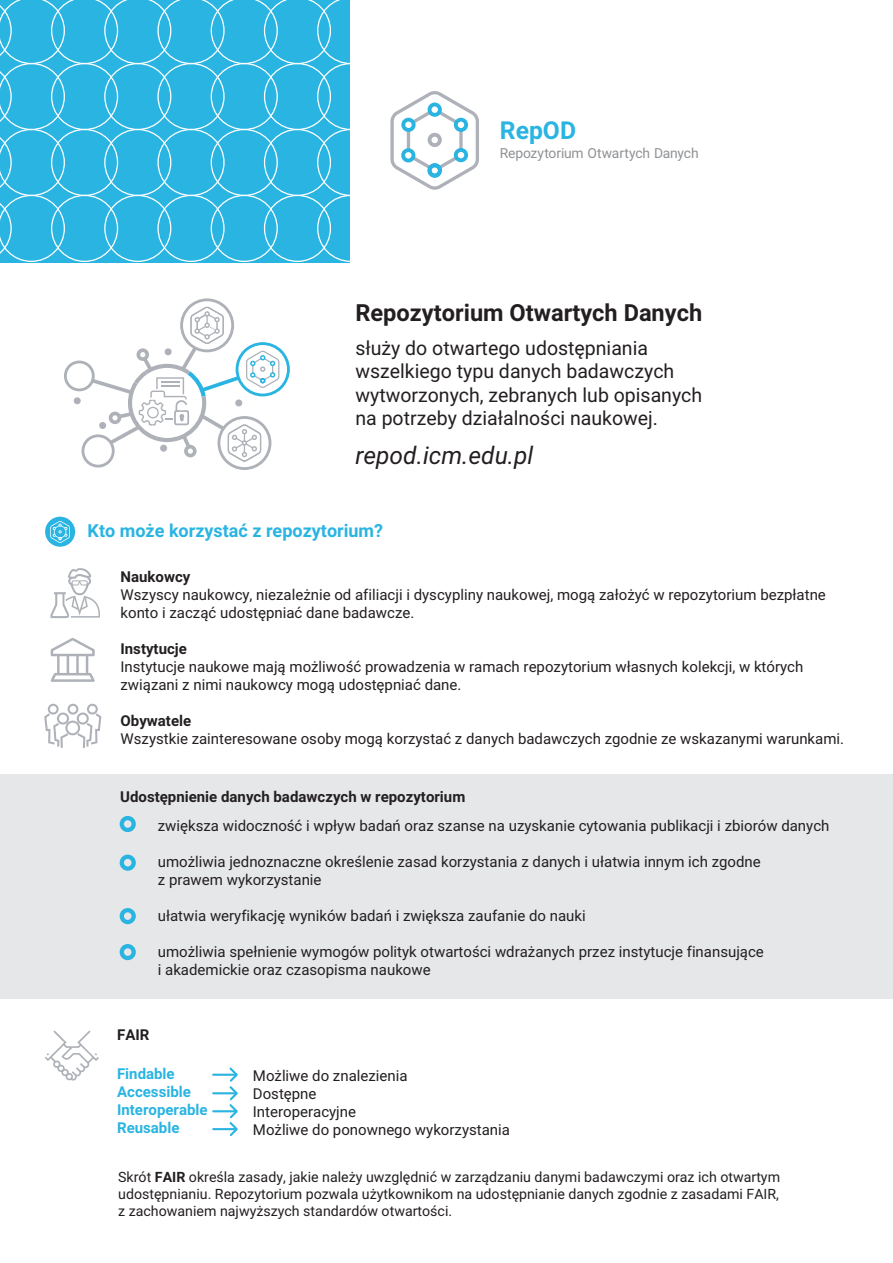
<style>
.page{position:relative;width:893px;height:1263px;background:#fff}
.page>*{position:absolute;margin:0;border:0;box-sizing:border-box;transform-origin:0 0}
.t1{font:700 24.75px "Roboto";color:#29b4e2}
.t2{font:italic 24.45px "Roboto";color:#231f20}
.t3{font:700 23.55px "Roboto";color:#231f20}
.t4{font:19.5px/23.4px "Roboto";color:#231f20}
.t5{font:700 18px "Roboto";color:#29b4e2}
.t6{font:15px/18px "Roboto";color:#231f20}
.t7{font:700 15px "Roboto";color:#231f20}
.t8{font:700 15px/18px "Roboto";color:#29b4e2}
.t9{font:14.25px/17.1px "Roboto";color:#231f20;text-align:justify}
.t10{font:13.8px "Roboto";letter-spacing:-.015em;color:#8f9194}
.s1{font-weight:700}
</style>
<div class="page">
<svg style="left:390px;top:91px;width:89px;height:99px"></svg>
<svg style="left:64px;top:298px;width:226px;height:172px"></svg>
<svg style="left:50px;top:568px;width:50px;height:50px"></svg>
<div style="left:45px;top:517px;width:30px;height:30px;background:#29b4e2;border-radius:50%"></div>
<svg style="left:50px;top:521px;width:20px;height:22px"></svg>
<svg style="left:50px;top:638px;width:45px;height:44px"></svg>
<svg style="left:44px;top:704px;width:57px;height:44px"></svg>
<div style="left:0;top:775px;width:893px;height:224px;background:#e6e7e9"></div>
<div style="left:120px;top:816px;width:16px;height:16px;border:4px solid #29b4e2;border-radius:50%"></div>
<div style="left:120px;top:854px;width:16px;height:17px;border:4px solid #29b4e2;border-radius:50%"></div>
<div style="left:120px;top:908px;width:16px;height:16px;border:4px solid #29b4e2;border-radius:50%"></div>
<div style="left:120px;top:944px;width:16px;height:16px;border:4px solid #29b4e2;border-radius:50%"></div>
<svg style="left:45px;top:1030px;width:54px;height:51px"></svg>
<hr style="left:213px;top:1074px;width:23px;height:2px;background:#29b4e2">
<hr style="left:213px;top:1092px;width:23px;height:2px;background:#29b4e2">
<hr style="left:213px;top:1110px;width:23px;height:2px;background:#29b4e2">
<hr style="left:213px;top:1128px;width:23px;height:2px;background:#29b4e2">
<svg style="left:228px;top:1067px;width:10px;height:69px"></svg>
<svg style="left:0;top:0;width:350px;height:262px;background:#37b9e3"></svg>
<div style="left:51px;top:195px;width:67px;height:67px;border:1px solid #fff;border-radius:50%"></div>
<div style="left:104px;top:195px;width:67px;height:67px;border:1px solid #fff;border-radius:50%"></div>
<div style="left:157px;top:195px;width:68px;height:67px;border:1px solid #fff;border-radius:50%"></div>
<div style="left:211px;top:195px;width:67px;height:67px;border:1px solid #fff;border-radius:50%"></div>
<div style="left:264px;top:195px;width:67px;height:67px;border:1px solid #fff;border-radius:50%"></div>
<div style="left:317px;top:195px;width:67px;height:67px;border:1px solid #fff;border-radius:50%"></div>
<h1 class="t1" style="left:500px;top:120px;width:78px">RepOD</h1>
<p class="t10" style="left:500px;top:148px;width:200px">Repozytorium Otwartych Danych</p>
<h3 class="t3" style="left:355px;top:303px;width:348px">Repozytorium Otwartych Danych</h3>
<h3 class="t4" style="left:355px;top:338px;width:348px">służy do otwartego udostępniania wszelkiego typu danych badawczych wytworzonych, zebranych lub opisanych na potrzeby działalności naukowej.</h3>
<h2 class="t2" style="left:355px;top:446px;width:179px">repod.icm.edu.pl</h2>
<p class="t5" style="left:88px;top:524px;width:297px">Kto może korzystać z repozytorium?</p>
<p class="t7" style="left:121px;top:571px;width:71px">Naukowcy</p>
<p class="t6" style="left:121px;top:587px;width:707px">Wszyscy naukowcy, niezależnie od afiliacji i dyscypliny naukowej, mogą założyć w repozytorium bezpłatne konto i zacząć udostępniać dane badawcze.</p>
<p class="t7" style="left:121px;top:643px;width:68px">Instytucje</p>
<p class="t6" style="left:121px;top:659px;width:684px">Instytucje naukowe mają możliwość prowadzenia w ramach repozytorium własnych kolekcji, w których związani z nimi naukowcy mogą udostępniać dane.</p>
<p class="t7" style="left:121px;top:715px;width:72px">Obywatele</p>
<p class="t6" style="left:121px;top:731px;width:725px">Wszystkie zainteresowane osoby mogą korzystać z danych badawczych zgodnie ze wskazanymi warunkami.</p>
<p class="t7" style="left:120px;top:790px;width:347px">Udostępnienie danych badawczych w repozytorium</p>
<p class="t6" style="left:158px;top:818px;width:673px">zwiększa widoczność i wpływ badań oraz szanse na uzyskanie cytowania publikacji i zbiorów danych</p>
<p class="t6" style="left:158px;top:854px;width:604px">umożliwia jednoznaczne określenie zasad korzystania z danych i ułatwia innym ich zgodne z prawem wykorzystanie</p>
<p class="t6" style="left:158px;top:908px;width:429px">ułatwia weryfikację wyników badań i zwiększa zaufanie do nauki</p>
<p class="t6" style="left:158px;top:944px;width:608px">umożliwia spełnienie wymogów polityk otwartości wdrażanych przez instytucje finansujące i akademickie oraz czasopisma naukowe</p>
<p class="t7" style="left:117px;top:1028px;width:34px">FAIR</p>
<p class="t8" style="left:117px;top:1066px;width:92px">Findable<br>Accessible<br>Interoperable<br>Reusable</p>
<p class="t6" style="left:253px;top:1068px;width:259px">Możliwe do znalezienia<br>Dostępne<br>Interoperacyjne<br>Możliwe do ponownego wykorzystania</p>
<p class="t9" style="left:118px;top:1169px;width:663px">Skrót <span class="s1">FAIR</span> określa zasady, jakie należy uwzględnić w zarządzaniu danymi badawczymi oraz ich otwartym udostępnianiu. Repozytorium pozwala użytkownikom na udostępnianie danych zgodnie z zasadami FAIR, z zachowaniem najwyższych standardów otwartości.</p>
</div>
